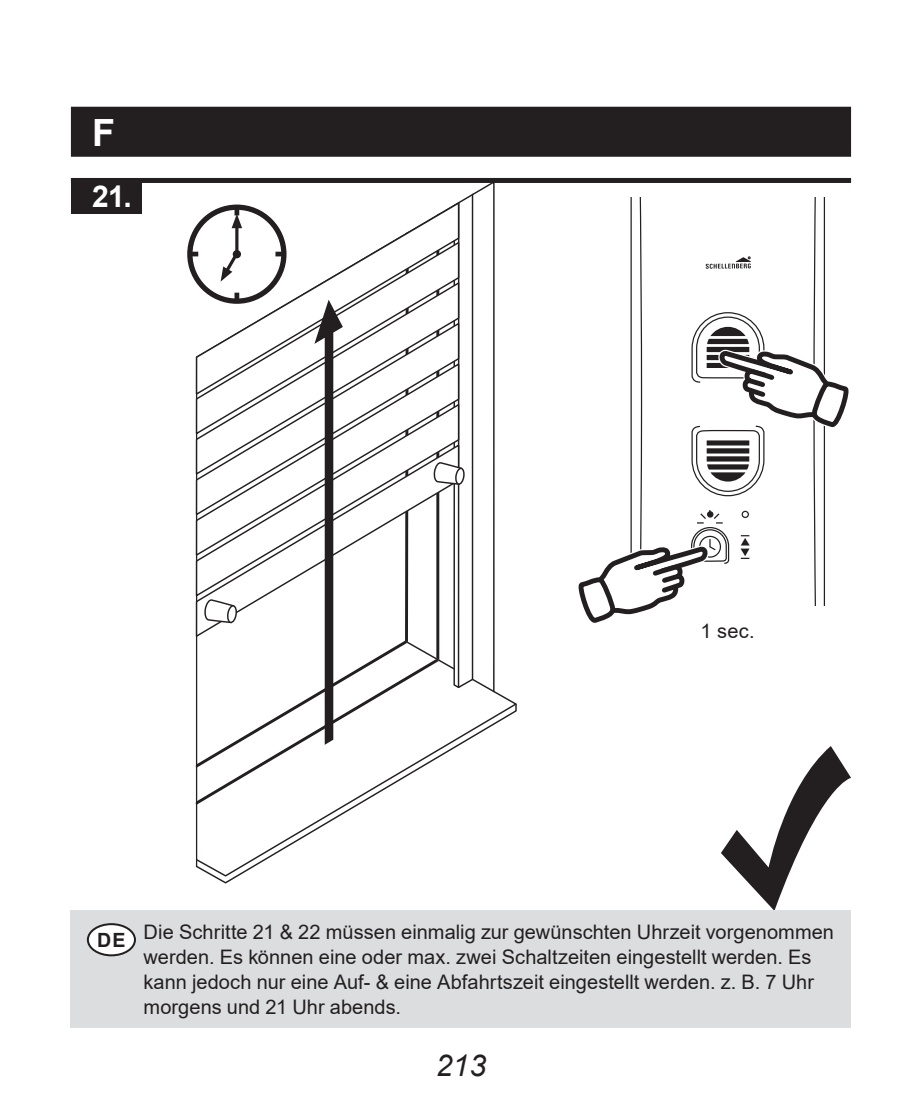
<style>
.page{position:relative;width:922px;height:1099px;background:#fff}
.page>*{position:absolute;margin:0;border:0;box-sizing:border-box;transform-origin:0 0}
.t1{font:700 37.5px "Arial";color:#fff}
.t2{font:italic 30px "Arial";color:#231f20}
.t3{font:700 30px "Arial";color:#fff}
.t4{font:20px/25px "Arial";color:#231f20}
.t5{font:700 19.5px "Arial";color:#231f20}
</style>
<div class="page">
<svg style="left:721px;top:746px;width:129px;height:164px"></svg>
<div style="left:188px;top:252px;width:10px;height:4px;border:1px solid #231f20"></div>
<svg style="left:195px;top:691px;width:321px;height:193px"></svg>
<svg style="left:194px;top:183px;width:301px;height:510px"></svg>
<svg style="left:195px;top:201px;width:211px;height:195px"></svg>
<svg style="left:204px;top:599px;width:33px;height:25px"></svg>
<svg style="left:406px;top:192px;width:68px;height:498px"></svg>
<svg style="left:314px;top:300px;width:29px;height:444px"></svg>
<div style="left:71px;top:107px;width:779px;height:50px;background:#231f20"></div>
<div style="left:71px;top:178px;width:779px;height:5px;background:#231f20"></div>
<div style="left:71px;top:178px;width:71px;height:35px;background:#231f20"></div>
<svg style="left:630px;top:197px;width:195px;height:409px"></svg>
<svg style="left:636px;top:197px;width:182px;height:409px"></svg>
<div style="left:741px;top:510px;width:7px;height:8px;border:1px solid #231f20;border-radius:50%"></div>
<svg style="left:740px;top:535px;width:9px;height:24px"></svg>
<svg style="left:705px;top:257px;width:45px;height:12px"></svg>
<svg style="left:690px;top:311px;width:159px;height:186px"></svg>
<svg style="left:578px;top:509px;width:151px;height:114px"></svg>
<div style="left:71px;top:910px;width:779px;height:118px;background:#dcdddf"></div>
<div style="left:88px;top:924px;width:47px;height:31px;background:#fff;border-radius:50%"></div>
<div style="left:87px;top:923px;width:49px;height:33px;border:2px solid #231f20;border-radius:50%"></div>
<p class="t1" style="left:92px;top:107px;width:24px">F</p>
<p class="t3" style="left:92px;top:175px;width:41px">21.</p>
<p class="t4" style="left:700px;top:618px;width:56px">1 sec.</p>
<p class="t5" style="left:97px;top:926px;width:30px">DE</p>
<p class="t4" style="left:144px;top:919px;width:691px">Die Schritte 21 &amp; 22 müssen einmalig zur gewünschten Uhrzeit vorgenommen werden. Es können eine oder max. zwei Schaltzeiten eingestellt werden. Es kann jedoch nur eine Auf- &amp; eine Abfahrtszeit eingestellt werden. z. B. 7 Uhr morgens und 21 Uhr abends.</p>
<h2 class="t2" style="left:436px;top:1045px;width:52px">213</h2>
</div>
